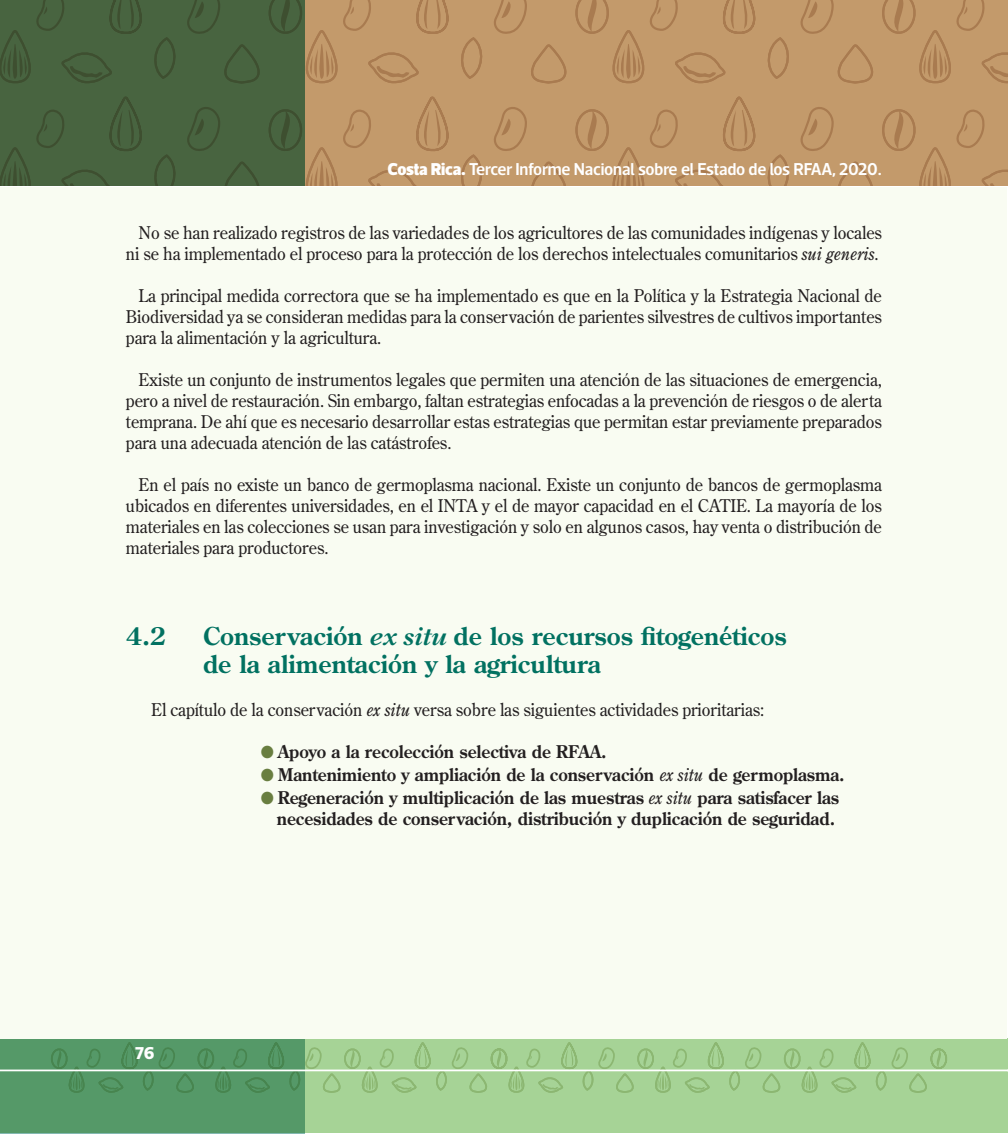
<style>
.page{position:relative;width:1008px;height:1134px;background:#fff}
.page>*{position:absolute;margin:0;border:0;box-sizing:border-box;transform-origin:0 0}
.t1{font:700 24.5px/28px "Century Old Style";color:#017161}
.t2{font:17.5px/21px "Century Old Style";letter-spacing:-.005em;color:#231f20;text-align:justify;scale:.95 1}
.t3{font:700 17.5px/21px "Century Old Style";letter-spacing:-.005em;color:#231f20;text-align:right;scale:.95 1}
.t4{font:600 17.5px "Acto";letter-spacing:-.01em;color:#fff;scale:.95 1}
.t5{font:800 17.5px "Acto";color:#fff}
.s1{font-weight:900}
.s2{font-style:italic}
.s3{font-family:"M Century Old Style";font-style:italic}
.s4{color:#697e40}
.s5{font-weight:400;font-style:italic}
</style>
<div class="page">
<div style="left:0;top:1038px;width:1008px;height:95px;background:#a6d396"></div>
<svg style="left:305px;top:1042px;width:645px;height:51px"></svg>
<div style="left:0;top:0;width:1008px;height:186px;background:#c39a6b"></div>
<svg style="left:305px;top:0;width:703px;height:84px"></svg>
<svg style="left:306px;top:96px;width:702px;height:90px"></svg>
<svg style="left:0;top:0;width:305px;height:186px;background:#47623e"></svg>
<svg style="left:0;top:1040px;width:305px;height:94px;background:#559868"></svg>
<hr style="left:0;top:1070px;width:1008px;height:1px;background:#fff">
<div style="left:1px;top:187px;width:1006px;height:852px;background:#f9fcf2"></div>
<p class="t4" style="left:388px;top:159px;width:522px"><span class="s1">Costa Rica.</span> Tercer Informe Nacional sobre el Estado de los RFAA, 2020.</p>
<p class="t2" style="left:126px;top:221px;width:797px;text-align:right">No se han realizado registros de las variedades de los agricultores de las comunidades indígenas y locales ni se ha implementado el proceso para la protección de los derechos intelectuales comunitarios <span class="s2">sui generis</span>.</p>
<p class="t2" style="left:126px;top:284px;width:797px;text-indent:13px">La principal medida correctora que se ha implementado es que en la Política y la Estrategia Nacional de Biodiversidad ya se consideran medidas para la conservación de parientes silvestres de cultivos importantes para la alimentación y la agricultura.</p>
<p class="t2" style="left:126px;top:368px;width:797px;text-indent:13px">Existe un conjunto de instrumentos legales que permiten una atención de las situaciones de emergencia, pero a nivel de restauración. Sin embargo, faltan estrategias enfocadas a la prevención de riesgos o de alerta temprana. De ahí que es necesario desarrollar estas estrategias que permitan estar previamente preparados para una adecuada atención de las catástrofes.</p>
<p class="t2" style="left:126px;top:473px;width:797px;text-indent:13px">En el país no existe un banco de germoplasma nacional. Existe un conjunto de bancos de germoplasma ubicados en diferentes universidades, en el INTA y el de mayor capacidad en el CATIE. La mayoría de los materiales en las colecciones se usan para investigación y solo en algunos casos, hay venta o distribución de materiales para productores.</p>
<h1 class="t1" style="left:126px;top:621px;width:42px">4.2</h1>
<h1 class="t1" style="left:203px;top:621px;width:585px">Conservación <span class="s3">ex situ</span> de los recursos fitogenéticos de la alimentación y la agricultura</h1>
<p class="t2" style="left:151px;top:699px;width:647px">El capítulo de la conservación <span class="s2">ex situ</span> versa sobre las siguientes actividades prioritarias:</p>
<p class="t3" style="left:261px;top:741px;width:366px"><span class="s4">●</span> Apoyo a la recolección selectiva de RFAA.</p>
<p class="t3" style="left:261px;top:764px;width:616px"><span class="s4">●</span> Mantenimiento y ampliación de la conservación <span class="s5">ex situ</span> de germoplasma.</p>
<p class="t3" style="left:261px;top:787px;width:610px"><span class="s4">●</span> Regeneración y multiplicación de las muestras <span class="s5">ex situ</span> para satisfacer las necesidades de conservación, distribución y duplicación de seguridad.</p>
<p class="t5" style="left:135px;top:1042px;width:21px">76</p>
</div>
